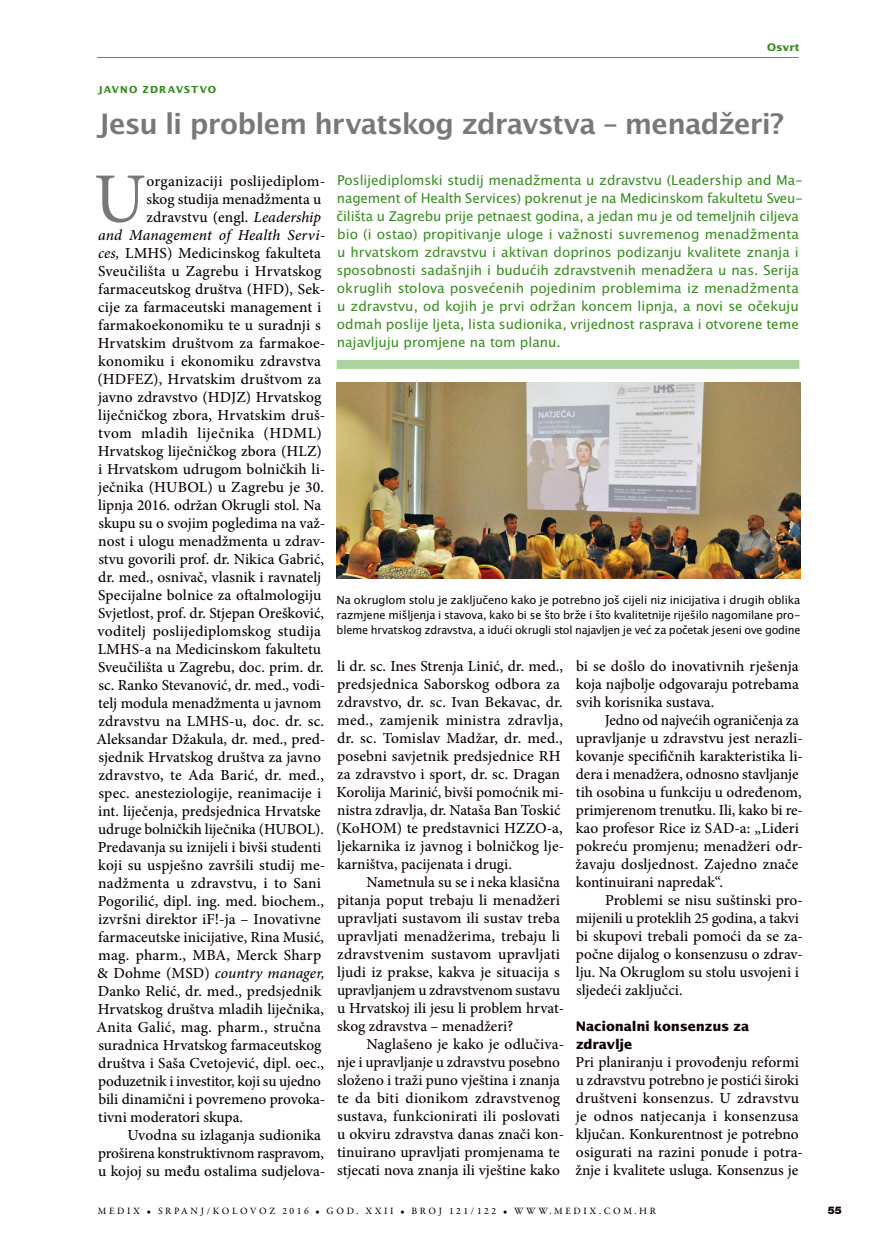
<style>
.page{position:relative;width:893px;height:1255px;background:#fff}
.page>*{position:absolute;margin:0;border:0;box-sizing:border-box;transform-origin:0 0}
.t1{font:70.65px "Minion Pro";color:#797876}
.t2{font:28.2px "Lucida San Dem";letter-spacing:-.03em;color:#797876}
.t3{font:500 15.3px/18px "Minion Pro";color:#0d0000}
.t4{font:italic 500 15.3px "Minion Pro";letter-spacing:.01em;color:#0d0000}
.t5{font:500 15.3px "Minion Pro";letter-spacing:.02em;color:#0d0000}
.t6{font:500 15.3px "Minion Pro";letter-spacing:.03em;color:#0d0000}
.t7{font:13.5px/18px "Lucida San Rom";color:#388d20}
.t8{font:700 13.2px/18px "Lucida San";letter-spacing:-.015em;color:#0d0000}
.t9{font:11.25px/15px "Lucida San Rom";letter-spacing:-.015em;color:#0d0000;text-align:justify}
.t10{font:700 10.5px "Lucida San";color:#388d20}
.t11{font:900 10.5px "Helvetica Neue LT Pro";color:#0d0000}
.t12{font:500 9.75px "Garamond Premr Pro";letter-spacing:.27em;color:#0d0000}
.t13{font:700 9.75px "Lucida San";letter-spacing:.115em;color:#388d20}
.s1{font-style:italic}
.s2{font-style:normal}
</style>
<div class="page">
<hr style="left:97px;top:57px;width:702px;height:1px;background:#797876">
<div style="left:337px;top:360px;width:462px;height:9px;background:#abd3a1"></div>
<img style="left:337px;top:383px;width:463px;height:195px">
<p class="t10" style="left:767px;top:40px;width:34px">Osvrt</p>
<p class="t13" style="left:98px;top:83px;width:120px">JAVNO ZDRAVSTVO</p>
<h2 class="t2" style="left:98px;top:106px;width:688px">Jesu li problem hrvatskog zdravstva – menadžeri?</h2>
<h1 class="t1" style="left:94px;top:152px;width:54px">U</h1>
<p class="t5" style="left:146px;top:170px;width:181px">organizaciji poslijediplom-</p>
<p class="t7" style="left:336px;top:171px;width:468px">Poslijediplomski studij menadžmenta u zdravstvu (Leadership and Ma&shy;nagement of Health Services) pokrenut je na Medicinskom fakultetu Sveu&shy;čilišta u Zagrebu prije petnaest godina, a jedan mu je od temeljnih ciljeva bio (i ostao) propitivanje uloge i važnosti suvremenog menadžmenta u hrvatskom zdravstvu i aktivan doprinos podizanju kvalitete znanja i sposobnosti sadašnjih i budućih zdravstvenih menadžera u nas. Serija okruglih stolova posvećenih pojedinim problemima iz menadžmenta u zdravstvu, od kojih je prvi održan koncem lipnja, a novi se očekuju odmah poslije ljeta, lista sudionika, vrijednost rasprava i otvorene teme najavljuju promjene na tom planu.</p>
<p class="t3" style="left:146px;top:190px;width:176px">skog studija menadžmenta u</p>
<p class="t3" style="left:146px;top:208px;width:176px">zdravstvu (engl. <span class="s1">Leadership</span></p>
<p class="t4" style="left:98px;top:224px;width:229px">and Management of Health Servi-</p>
<p class="t3" style="left:98px;top:244px;width:224px"><span class="s1">ces,</span> LMHS) Medicinskog fakulteta</p>
<p class="t3" style="left:98px;top:262px;width:225px">Sveučilišta u Zagrebu i Hrvatskog</p>
<p class="t3" style="left:98px;top:280px;width:229px">farmaceutskog društva (HFD), Sek-</p>
<p class="t3" style="left:98px;top:298px;width:225px">cije za farmaceutski management i</p>
<p class="t3" style="left:98px;top:316px;width:224px">farmakoekonomiku te u suradnji s</p>
<p class="t3" style="left:98px;top:334px;width:229px">Hrvatskim društvom za farmakoe-</p>
<p class="t3" style="left:98px;top:352px;width:224px">konomiku i ekonomiku zdravstva</p>
<p class="t3" style="left:97px;top:370px;width:225px">(HDFEZ), Hrvatskim društvom za</p>
<p class="t3" style="left:98px;top:388px;width:225px">javno zdravstvo (HDJZ) Hrvatskog</p>
<p class="t3" style="left:98px;top:406px;width:229px">liječničkog zbora, Hrvatskim druš-</p>
<p class="t6" style="left:98px;top:422px;width:225px">tvom mladih liječnika (HDML)</p>
<p class="t3" style="left:98px;top:442px;width:226px">Hrvatskog liječničkog zbora (HLZ)</p>
<p class="t3" style="left:98px;top:460px;width:229px">i Hrvatskom udrugom bolničkih li-</p>
<p class="t3" style="left:98px;top:478px;width:227px">ječnika (HUBOL) u Zagrebu je 30.</p>
<p class="t3" style="left:98px;top:496px;width:224px">lipnja 2016. održan Okrugli stol. Na</p>
<p class="t3" style="left:98px;top:514px;width:228px">skupu su o svojim pogledima na važ-</p>
<p class="t3" style="left:98px;top:532px;width:229px">nost i ulogu menadžmenta u zdrav-</p>
<p class="t3" style="left:98px;top:550px;width:227px">stvu govorili prof. dr. Nikica Gabrić,</p>
<p class="t3" style="left:98px;top:568px;width:224px">dr. med., osnivač, vlasnik i ravnatelj</p>
<p class="t3" style="left:98px;top:586px;width:225px">Specijalne bolnice za oftalmologiju</p>
<p class="t3" style="left:98px;top:604px;width:227px">Svjetlost, prof. dr. Stjepan Orešković,</p>
<p class="t3" style="left:98px;top:622px;width:225px">voditelj poslijediplomskog studija</p>
<p class="t3" style="left:98px;top:640px;width:225px">LMHS-a na Medicinskom fakultetu</p>
<p class="t3" style="left:98px;top:658px;width:227px">Sveučilišta u Zagrebu, doc. prim. dr.</p>
<p class="t3" style="left:98px;top:676px;width:228px">sc. Ranko Stevanović, dr. med., vodi-</p>
<p class="t3" style="left:98px;top:694px;width:225px">telj modula menadžmenta u javnom</p>
<p class="t3" style="left:98px;top:712px;width:227px">zdravstvu na LMHS-u, doc. dr. sc.</p>
<p class="t3" style="left:97px;top:730px;width:230px">Aleksandar Džakula, dr. med., pred-</p>
<p class="t3" style="left:98px;top:748px;width:224px">sjednik Hrvatskog društva za javno</p>
<p class="t3" style="left:98px;top:766px;width:227px">zdravstvo, te Ada Barić, dr. med.,</p>
<p class="t3" style="left:98px;top:784px;width:224px">spec. anesteziologije, reanimacije i</p>
<p class="t3" style="left:98px;top:802px;width:224px">int. liječenja, predsjednica Hrvatske</p>
<p class="t3" style="left:98px;top:820px;width:227px">udruge bolničkih liječnika (HUBOL).</p>
<p class="t3" style="left:98px;top:838px;width:225px">Predavanja su iznijeli i bivši studenti</p>
<p class="t3" style="left:98px;top:856px;width:229px">koji su uspješno završili studij me-</p>
<p class="t3" style="left:98px;top:874px;width:224px">nadžmenta u zdravstvu, i to Sani</p>
<p class="t3" style="left:98px;top:892px;width:228px">Pogorilić, dipl. ing. med. biochem.,</p>
<p class="t3" style="left:98px;top:910px;width:224px">izvršni direktor iF!-ja – Inovativne</p>
<p class="t3" style="left:98px;top:928px;width:227px">farmaceutske inicijative, Rina Musić,</p>
<p class="t3" style="left:98px;top:946px;width:225px">mag. pharm., MBA, Merck Sharp</p>
<p class="t4" style="left:97px;top:962px;width:229px"><span class="s2">&amp; Dohme (MSD)</span> country manager,</p>
<p class="t3" style="left:98px;top:982px;width:225px">Danko Relić, dr. med., predsjednik</p>
<p class="t3" style="left:98px;top:1000px;width:228px">Hrvatskog društva mladih liječnika,</p>
<p class="t3" style="left:97px;top:1018px;width:226px">Anita Galić, mag. pharm., stručna</p>
<p class="t3" style="left:98px;top:1036px;width:224px">suradnica Hrvatskog farmaceutskog</p>
<p class="t3" style="left:98px;top:1054px;width:227px">društva i Saša Cvetojević, dipl. oec.,</p>
<p class="t3" style="left:98px;top:1072px;width:224px">poduzetnik i investitor, koji su ujedno</p>
<p class="t3" style="left:98px;top:1090px;width:228px">bili dinamični i povremeno provoka-</p>
<p class="t3" style="left:98px;top:1108px;width:146px">tivni moderatori skupa.</p>
<p class="t3" style="left:127px;top:1126px;width:195px">Uvodna su izlaganja sudionika</p>
<p class="t3" style="left:98px;top:1144px;width:227px">proširena konstruktivnom raspravom,</p>
<p class="t3" style="left:98px;top:1162px;width:229px">u kojoj su među ostalima sudjelova-</p>
<p class="t9" style="left:337px;top:592px;width:465px">Na okruglom stolu je zaključeno kako je potrebno još cijeli niz inicijativa i drugih oblika razmjene mišljenja i stavova, kako bi se što brže i što kvalitetnije riješilo nagomilane pro&shy;bleme hrvatskog zdravstva, a idući okrugli stol najavljen je već za početak jeseni ove godine</p>
<p class="t3" style="left:336px;top:656px;width:229px">li dr. sc. Ines Strenja Linić, dr. med., predsjednica Saborskog odbora za zdravstvo, dr. sc. Ivan Bekavac, dr. med., zamjenik ministra zdravlja, dr. sc. Tomislav Madžar, dr. med., posebni savjetnik predsjednice RH za zdravstvo i sport, dr. sc. Dragan Korolija Marinić, bivši pomoćnik mi&shy;nistra zdravlja, dr. Nataša Ban Toskić (KoHOM) te predstavnici HZZO-a, ljekarnika iz javnog i bolničkog lje&shy;karništva, pacijenata i drugi.</p>
<p class="t3" style="left:337px;top:872px;width:229px;text-indent:29px">Nametnula su se i neka klasična pitanja poput trebaju li menadžeri upravljati sustavom ili sustav treba upravljati menadžerima, trebaju li zdravstvenim sustavom upravljati ljudi iz prakse, kakva je situacija s upravljanjem u zdravstvenom sustavu u Hrvatskoj ili jesu li problem hrvat&shy;skog zdravstva – menadžeri?</p>
<p class="t3" style="left:337px;top:1034px;width:229px;text-indent:29px">Naglašeno je kako je odlučiva&shy;nje i upravljanje u zdravstvu posebno složeno i traži puno vještina i znanja te da biti dionikom zdravstvenog sustava, funkcionirati ili poslovati u okviru zdravstva danas znači kon&shy;tinuirano upravljati promjenama te stjecati nova znanja ili vještine kako</p>
<p class="t3" style="left:576px;top:656px;width:224px;text-align:justify">bi se došlo do inovativnih rješenja koja najbolje odgovaraju potrebama svih korisnika sustava.</p>
<p class="t3" style="left:575px;top:710px;width:229px;text-indent:29px">Jedno od najvećih ograničenja za upravljanje u zdravstvu jest nerazli&shy;kovanje specifičnih karakteristika li&shy;dera i menadžera, odnosno stavljanje tih osobina u funkciju u određenom, primjerenom trenutku. Ili, kako bi re&shy;kao profesor Rice iz SAD-a: „Lideri pokreću promjenu; menadžeri odr&shy;žavaju dosljednost. Zajedno znače kontinuirani napredak“.</p>
<p class="t3" style="left:576px;top:890px;width:229px;text-indent:29px">Problemi se nisu suštinski pro&shy;mijenili u proteklih 25 godina, a takvi bi skupovi trebali pomoći da se za&shy;počne dijalog o konsenzusu o zdrav&shy;lju. Na Okruglom su stolu usvojeni i sljedeći zaključci.</p>
<p class="t8" style="left:576px;top:1017px;width:175px">Nacionalni konsenzus za zdravlje</p>
<p class="t3" style="left:575px;top:1052px;width:229px">Pri planiranju i provođenju reformi u zdravstvu potrebno je postići široki društveni konsenzus. U zdravstvu je odnos natjecanja i konsenzusa ključan. Konkurentnost je potrebno osigurati na razini ponude i potra&shy;žnje i kvalitete usluga. Konsenzus je</p>
<p class="t12" style="left:98px;top:1204px;width:560px">MEDIX • SRPANJ/KOLOVOZ 2016 • GOD. XXII • BROJ 121/122 • WWW.MEDIX.COM.HR</p>
<p class="t11" style="left:828px;top:1203px;width:16px">55</p>
</div>
